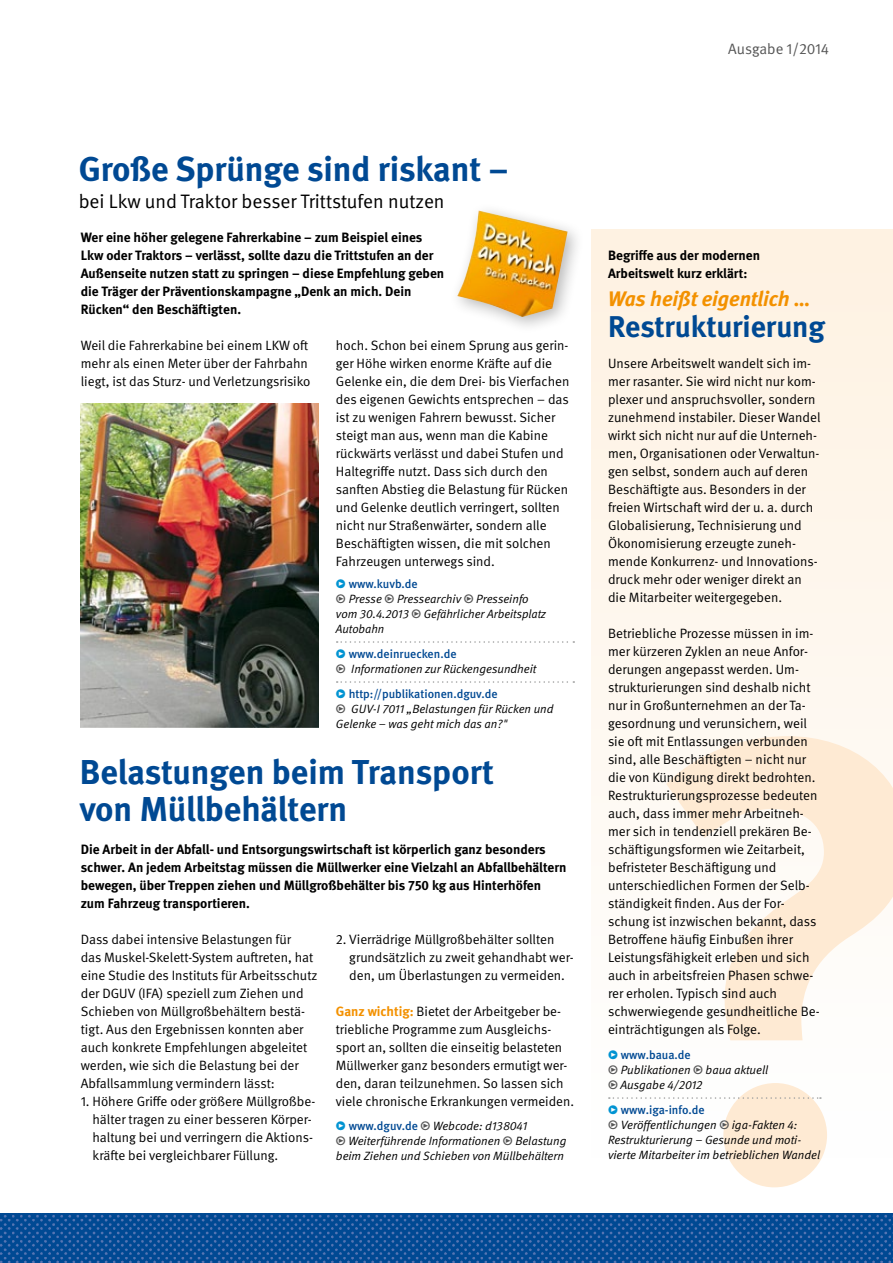
<style>
.page{position:relative;width:893px;height:1263px;background:#fff}
.page>*{position:absolute;margin:0;border:0;box-sizing:border-box;transform-origin:0 0}
.DGUV_Titel{font:700 34.5px/37.5px "DGUV Meta";color:#004993}
.DGUV_Titel-2{font:700 30px "DGUV Meta";letter-spacing:-.005em;color:#004993}
.DGUV_Titel-3{font:italic 700 21px "DGUV Meta";color:#f39100}
.DGUV_Untertitel{font:19.5px "DGUV Meta";color:#000}
.t1{font:15px "DGUV Meta";color:#565656}
.DGUV_GS{font:13.5px/18px "DGUV Meta";color:#000}
.DGUV_GS_Bold{font:700 13.5px/18px "DGUV Meta";color:#000}
.t2{font:italic 12px/15px "DGUV Meta";color:#000}
.t3{font:500 12px "DGUV Meta";color:#004993}
.s1{font-style:normal;color:#565656}
.s2{font-weight:700;color:#f39100}
.s3{font-weight:500;font-style:normal;color:#004993}
</style>
<div class="page">
<img style="left:0;top:1214px;width:893px;height:49px">
<img style="left:81px;top:404px;width:238px;height:324px">
<div style="left:591px;top:230px;width:302px;height:928px;background:linear-gradient(to bottom,#fef1e1,#feffff)"></div>
<svg style="left:666px;top:736px;width:227px;height:451px;fill:#fefaf5"></svg>
<svg style="left:609px;top:1097px;width:212px;height:2px"></svg>
<svg style="left:337px;top:641px;width:237px;height:2px"></svg>
<svg style="left:337px;top:681px;width:237px;height:2px"></svg>
<div style="left:449px;top:201px;width:136px;height:133px;background:#000;opacity:.28"></div>
<img style="left:457px;top:210px;width:111px;height:107px">
<svg style="left:609px;top:1050px;width:8px;height:9px"></svg>
<svg style="left:609px;top:1065px;width:8px;height:9px"></svg>
<svg style="left:609px;top:1105px;width:8px;height:9px"></svg>
<svg style="left:609px;top:1120px;width:8px;height:9px"></svg>
<p class="t1" style="left:728px;top:40px;width:102px">Ausgabe 1/2014</p>
<p class="DGUV_Titel" style="left:79px;top:152px;width:431px">Große Sprünge sind riskant –</p>
<p class="DGUV_Untertitel" style="left:79px;top:190px;width:367px">bei Lkw und Traktor besser Trittstufen nutzen</p>
<p class="DGUV_GS_Bold" style="left:81px;top:228px;width:365px">Wer eine höher gelegene Fahrerkabine – zum Beispiel eines Lkw oder Traktors – verlässt, sollte dazu die Trittstufen an der Außenseite nutzen statt zu springen – diese Empfehlung geben die Träger der Präventionskampagne „Denk an mich. Dein Rücken“ den Beschäftigten.</p>
<p class="DGUV_GS" style="left:81px;top:336px;width:231px">Weil die Fahrerkabine bei einem LKW oft mehr als einen Meter über der Fahrbahn liegt, ist das Sturz- und Verletzungsrisiko</p>
<p class="DGUV_GS" style="left:336px;top:336px;width:235px">hoch. Schon bei einem Sprung aus gerin&shy;ger Höhe wirken enorme Kräfte auf die Gelenke ein, die dem Drei- bis Vierfachen des eigenen Gewichts entsprechen – das ist zu wenigen Fahrern bewusst. Sicher steigt man aus, wenn man die Kabine rückwärts verlässt und dabei Stufen und Haltegriffe nutzt. Dass sich durch den sanften Abstieg die Belastung für Rücken und Gelenke deutlich verringert, sollten nicht nur Straßenwärter, sondern alle Beschäftigten wissen, die mit solchen Fahrzeugen unterwegs sind.</p>
<p class="t3" style="left:349px;top:577px;width:71px">www.kuvb.de</p>
<p class="t2" style="left:336px;top:591px;width:212px;text-indent:13px">Presse <span class="s1">•</span> Pressearchiv <span class="s1">•</span> Presseinfo vom 30.4.2013 <span class="s1">•</span> Gefährlicher Arbeitsplatz<br>Autobahn</p>
<p class="t3" style="left:349px;top:647px;width:109px">www.deinruecken.de</p>
<p class="t2" style="left:351px;top:661px;width:187px">Informationen zur Rückengesundheit</p>
<p class="t3" style="left:349px;top:687px;width:150px">http://publikationen.dguv.de</p>
<p class="t2" style="left:336px;top:701px;width:219px;text-indent:15px">GUV-I 7011 „Belastungen für Rücken und<br>Gelenke – was geht mich das an?"</p>
<p class="DGUV_Titel" style="left:80px;top:754px;width:416px">Belastungen beim Transport von Müllbehältern</p>
<p class="DGUV_GS_Bold" style="left:81px;top:840px;width:487px">Die Arbeit in der Abfall- und Entsorgungswirtschaft ist körperlich ganz besonders schwer. An jedem Arbeitstag müssen die Müllwerker eine Vielzahl an Abfallbehältern bewegen, über Treppen ziehen und Müllgroßbehälter bis 750 kg aus Hinterhöfen zum Fahrzeug transportieren.</p>
<p class="DGUV_GS" style="left:81px;top:930px;width:238px">Dass dabei intensive Belastungen für<br>das Muskel-Skelett-System auftreten, hat eine Studie des Instituts für Arbeitsschutz der DGUV (IFA) speziell zum Ziehen und Schieben von Müllgroßbehältern bestä&shy;tigt. Aus den Ergebnissen konnten aber auch konkrete Empfehlungen abgeleitet werden, wie sich die Belastung bei der Abfallsammlung vermindern lässt:</p>
<p class="DGUV_GS" style="left:93px;top:1092px;width:224px;text-indent:-12px">1. Höhere Griffe oder größere Müllgroßbe&shy;hälter tragen zu einer besseren Körper&shy;haltung bei und verringern die Aktions&shy;kräfte bei vergleichbarer Füllung.</p>
<p class="DGUV_GS" style="left:349px;top:930px;width:226px;text-indent:-13px">2. Vierrädrige Müllgroßbehälter sollten grundsätzlich zu zweit gehandhabt wer&shy;den, um Überlastungen zu vermeiden.</p>
<p class="DGUV_GS" style="left:336px;top:1002px;width:240px"><span class="s2">Ganz wichtig:</span> Bietet der Arbeitgeber be&shy;triebliche Programme zum Ausgleichs&shy;sport an, sollten die einseitig belasteten Müllwerker ganz besonders ermutigt wer&shy;den, daran teilzunehmen. So lassen sich viele chronische Erkrankungen vermeiden.</p>
<p class="t2" style="left:349px;top:1118px;width:180px"><span class="s3">www.dguv.de</span> <span class="s1">•</span> Webcode: d138041</p>
<p class="t2" style="left:336px;top:1133px;width:232px"><span class="s1">•</span> Weiterführende Informationen <span class="s1">•</span> Belastung beim Ziehen und Schieben von Müllbehältern</p>
<p class="DGUV_GS_Bold" style="left:608px;top:246px;width:153px">Begriffe aus der modernen<br>Arbeitswelt kurz erklärt:</p>
<p class="DGUV_Titel-3" style="left:608px;top:286px;width:205px">Was heißt eigentlich …</p>
<p class="DGUV_Titel-2" style="left:608px;top:309px;width:218px">Restrukturierung</p>
<p class="DGUV_GS" style="left:608px;top:354px;width:214px">Unsere Arbeitswelt wandelt sich im&shy;mer rasanter. Sie wird nicht nur kom&shy;plexer und anspruchsvoller, sondern zunehmend instabiler. Dieser Wandel wirkt sich nicht nur auf die Unterneh&shy;men, Organisationen oder Verwaltun&shy;gen selbst, sondern auch auf deren Beschäftigte aus. Besonders in der freien Wirtschaft wird der u. a. durch Globalisierung, Technisierung und Ökonomisierung erzeugte zuneh&shy;mende Konkurrenz- und Innovations&shy;druck mehr oder weniger direkt an die Mitarbeiter weitergegeben.</p>
<p class="DGUV_GS" style="left:608px;top:624px;width:213px">Betriebliche Prozesse müssen in im&shy;mer kürzeren Zyklen an neue Anfor&shy;derungen angepasst werden. Um&shy;strukturierungen sind deshalb nicht nur in Großunternehmen an der Ta&shy;gesordnung und verunsichern, weil sie oft mit Entlassungen verbunden sind, alle Beschäftigten – nicht nur die von Kündigung direkt bedrohten.<br>Restrukturierungsprozesse bedeuten auch, dass immer mehr Arbeitneh&shy;mer sich in tendenziell prekären Be&shy;schäftigungsformen wie Zeitarbeit, befristeter Beschäftigung und unterschiedlichen Formen der Selb&shy;ständigkeit finden. Aus der For&shy;schung ist inzwischen bekannt, dass Betroffene häufig Einbußen ihrer Leistungsfähigkeit erleben und sich auch in arbeitsfreien Phasen schwe&shy;rer erholen. Typisch sind auch schwerwiegende gesundheitliche Be&shy;einträchtigungen als Folge.</p>
<p class="t3" style="left:621px;top:1048px;width:71px">www.baua.de</p>
<p class="t2" style="left:621px;top:1062px;width:149px">Publikationen <span class="s1">•</span> baua aktuell</p>
<p class="t2" style="left:608px;top:1077px;width:96px"><span class="s1">•</span> Ausgabe 4/2012</p>
<p class="t3" style="left:621px;top:1103px;width:85px">www.iga-info.de</p>
<p class="t2" style="left:608px;top:1117px;width:214px;text-indent:13px">Veröffentlichungen <span class="s1">•</span> iga-Fakten 4:<br>Restrukturierung – Gesunde und moti&shy;vierte Mitarbeiter im betrieblichen Wandel</p>
</div>
